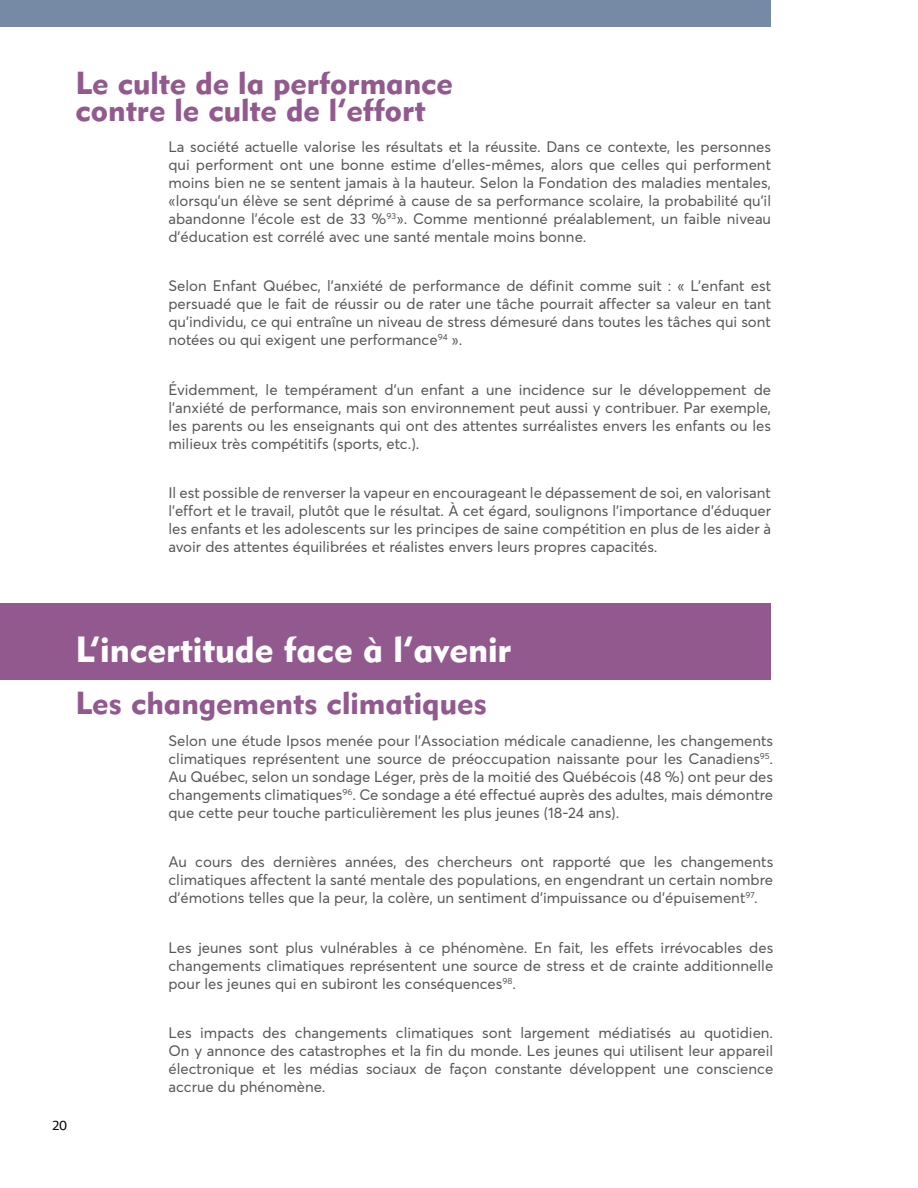
<style>
.page{position:relative;width:918px;height:1188px;background:#fff}
.page>*{position:absolute;margin:0;border:0;box-sizing:border-box;transform-origin:0 0}
.t1{font:36px "Geometric 415 BT Black A";color:#fff}
.t2{font:31.5px/27px "Geometric 415 BT Black A";color:#92598f}
.t3{font:15px/18px "Averta";color:#575756;text-align:justify}
.t4{font:13.5px "Ingra";color:#000}
</style>
<div class="page">
<div style="left:0;top:603px;width:770px;height:77px;background:#92598f"></div>
<div style="left:0;top:0;width:770px;height:27px;background:#768aa5"></div>
<h2 class="t2" style="left:76px;top:69px;width:379px">Le culte de la performance contre le culte de l’effort</h2>
<p class="t3" style="left:168px;top:138px;width:604px">La société actuelle valorise les résultats et la réussite. Dans ce contexte, les personnes qui performent ont une bonne estime d’elles-mêmes, alors que celles qui performent moins bien ne se sentent jamais à la hauteur. Selon la Fondation des maladies mentales, « lorsqu’un élève se sent déprimé à cause de sa performance scolaire, la probabilité qu’il abandonne l’école est de 33 %<sup>93</sup> ». Comme mentionné préalablement, un faible niveau d’éducation est corrélé avec une santé mentale moins bonne.</p>
<p class="t3" style="left:168px;top:277px;width:604px">Selon Enfant Québec, l’anxiété de performance de définit comme suit : « L’enfant est persuadé que le fait de réussir ou de rater une tâche pourrait affecter sa valeur en tant qu’individu, ce qui entraîne un niveau de stress démesuré dans toutes les tâches qui sont notées ou qui exigent une performance<sup>94</sup> ».</p>
<p class="t3" style="left:168px;top:381px;width:604px">Évidemment, le tempérament d’un enfant a une incidence sur le développement de l’anxiété de performance, mais son environnement peut aussi y contribuer. Par exemple, les parents ou les enseignants qui ont des attentes surréalistes envers les enfants ou les milieux très compétitifs (sports, etc.).</p>
<p class="t3" style="left:168px;top:484px;width:604px">Il est possible de renverser la vapeur en encourageant le dépassement de soi, en valorisant l’effort et le travail, plutôt que le résultat. À cet égard, soulignons l’importance d’éduquer les enfants et les adolescents sur les principes de saine compétition en plus de les aider à avoir des attentes équilibrées et réalistes envers leurs propres capacités.</p>
<p class="t4" style="left:52px;top:1117px;width:16px">20</p>
<h1 class="t1" style="left:76px;top:628px;width:438px">L’incertitude face à l’avenir</h1>
<h2 class="t2" style="left:76px;top:689px;width:413px">Les changements climatiques</h2>
<p class="t3" style="left:168px;top:732px;width:606px;text-align:left">Selon une étude Ipsos menée pour l’Association médicale canadienne, les changements climatiques représentent une source de préoccupation naissante pour les Canadiens<sup>95</sup>.<br>Au Québec, selon un sondage Léger, près de la moitié des Québécois (48 %) ont peur des changements climatiques<sup>96</sup>. Ce sondage a été effectué auprès des adultes, mais démontre que cette peur touche particulièrement les plus jeunes (18-24 ans).</p>
<p class="t3" style="left:168px;top:853px;width:606px">Au cours des dernières années, des chercheurs ont rapporté que les changements climatiques affectent la santé mentale des populations, en engendrant un certain nombre d’émotions telles que la peur, la colère, un sentiment d’impuissance ou d’épuisement<sup>97</sup>.</p>
<p class="t3" style="left:168px;top:939px;width:606px">Les jeunes sont plus vulnérables à ce phénomène. En fait, les effets irrévocables des changements climatiques représentent une source de stress et de crainte additionnelle pour les jeunes qui en subiront les conséquences<sup>98</sup>.</p>
<p class="t3" style="left:168px;top:1024px;width:606px;text-align:left">Les impacts des changements climatiques sont largement médiatisés au quotidien.<br>On y annonce des catastrophes et la fin du monde. Les jeunes qui utilisent leur appareil électronique et les médias sociaux de façon constante développent une conscience accrue du phénomène.</p>
</div>
